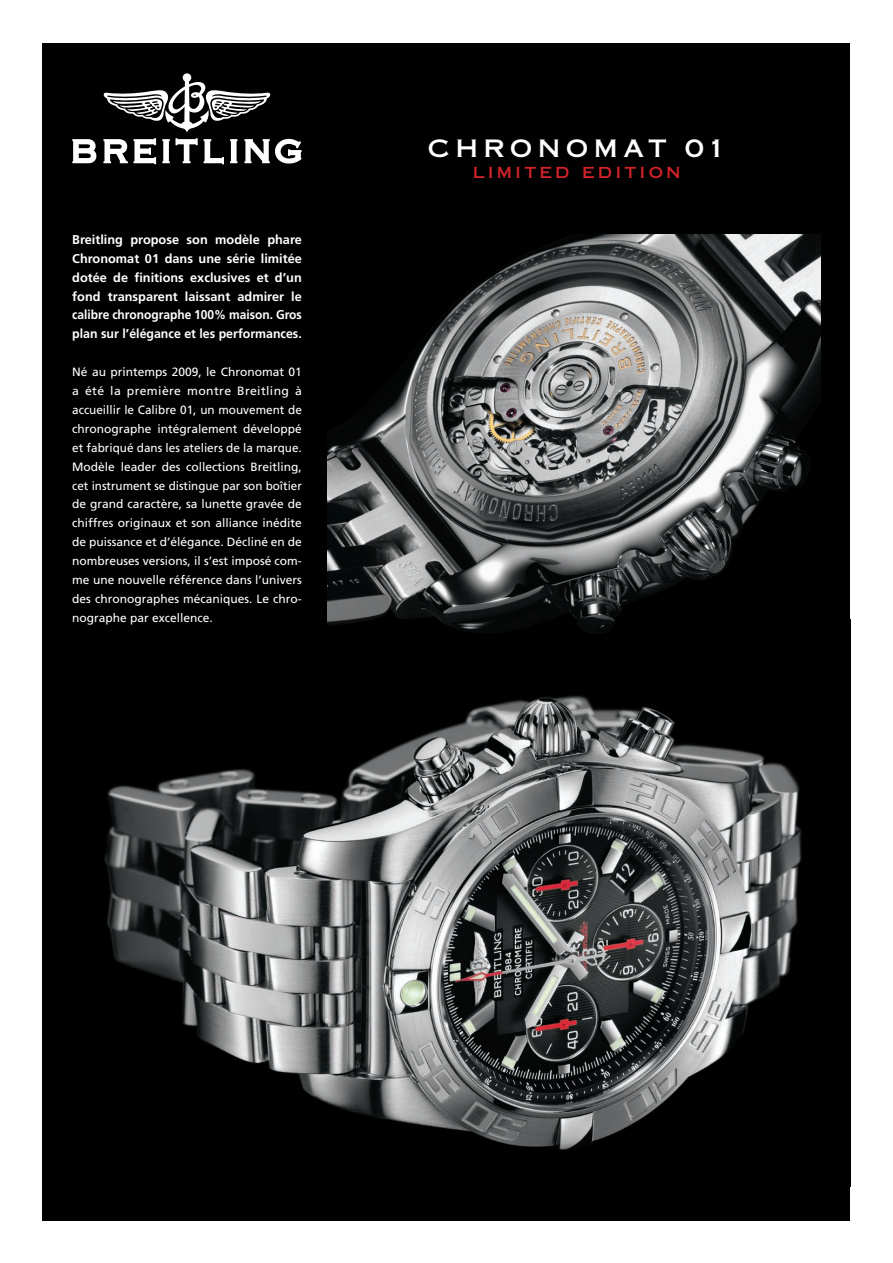
<style>
.page{position:relative;width:893px;height:1263px;background:#fff}
.page>*{position:absolute;margin:0;border:0;box-sizing:border-box;transform-origin:0 0}
.t1{font:24px "Copperplate Thirty One AB";letter-spacing:.22em;color:#fff}
.t2{font:15.3px "Copperplate Thirty One AB";letter-spacing:.205em;color:#d1232a}
.t3{font:700 12.75px/18.9px "Frutiger";color:#fff;text-align:justify}
.t4{font:12px/18.9px "Frutiger";color:#fff;text-align:justify}
</style>
<div class="page">
<div style="left:43px;top:43px;width:807px;height:1177px;background:#000"></div>
<img style="left:104px;top:695px;width:698px;height:455px">
<img style="left:327px;top:235px;width:494px;height:398px">
<svg style="left:230px;top:139px;width:7px;height:24px"></svg>
<svg style="left:162px;top:138px;width:36px;height:25px"></svg>
<svg style="left:204px;top:139px;width:20px;height:25px"></svg>
<svg style="left:244px;top:139px;width:58px;height:25px"></svg>
<svg style="left:72px;top:139px;width:24px;height:24px"></svg>
<svg style="left:103px;top:138px;width:53px;height:26px"></svg>
<svg style="left:103px;top:73px;width:168px;height:59px"></svg>
<p class="t3" style="left:72px;top:230px;width:231px">Breitling propose son modèle phare Chronomat 01 dans une série limitée dotée de finitions exclusives et d’un fond transparent laissant admirer le calibre chronographe 100% maison. Gros plan sur l’élégance et les performances.</p>
<p class="t4" style="left:72px;top:362px;width:231px">Né au printemps 2009, le Chronomat 01 a été la première montre Breitling à accueillir le Calibre 01, un mouvement de chronographe intégralement développé et fabriqué dans les ateliers de la marque.<br>Modèle leader des collections Breitling, cet instrument se distingue par son boîtier de grand caractère, sa lunette gravée de chiffres originaux et son alliance inédite de puissance et d’élégance. Décliné en de nombreuses versions, il s’est imposé com&shy;me une nouvelle référence dans l’univers des chronographes mécaniques. Le chro&shy;nographe par excellence.</p>
<h1 class="t1" style="left:427px;top:134px;width:300px">CHRONOMAT 01</h1>
<p class="t2" style="left:473px;top:164px;width:209px">LIMITED EDITION</p>
</div>
